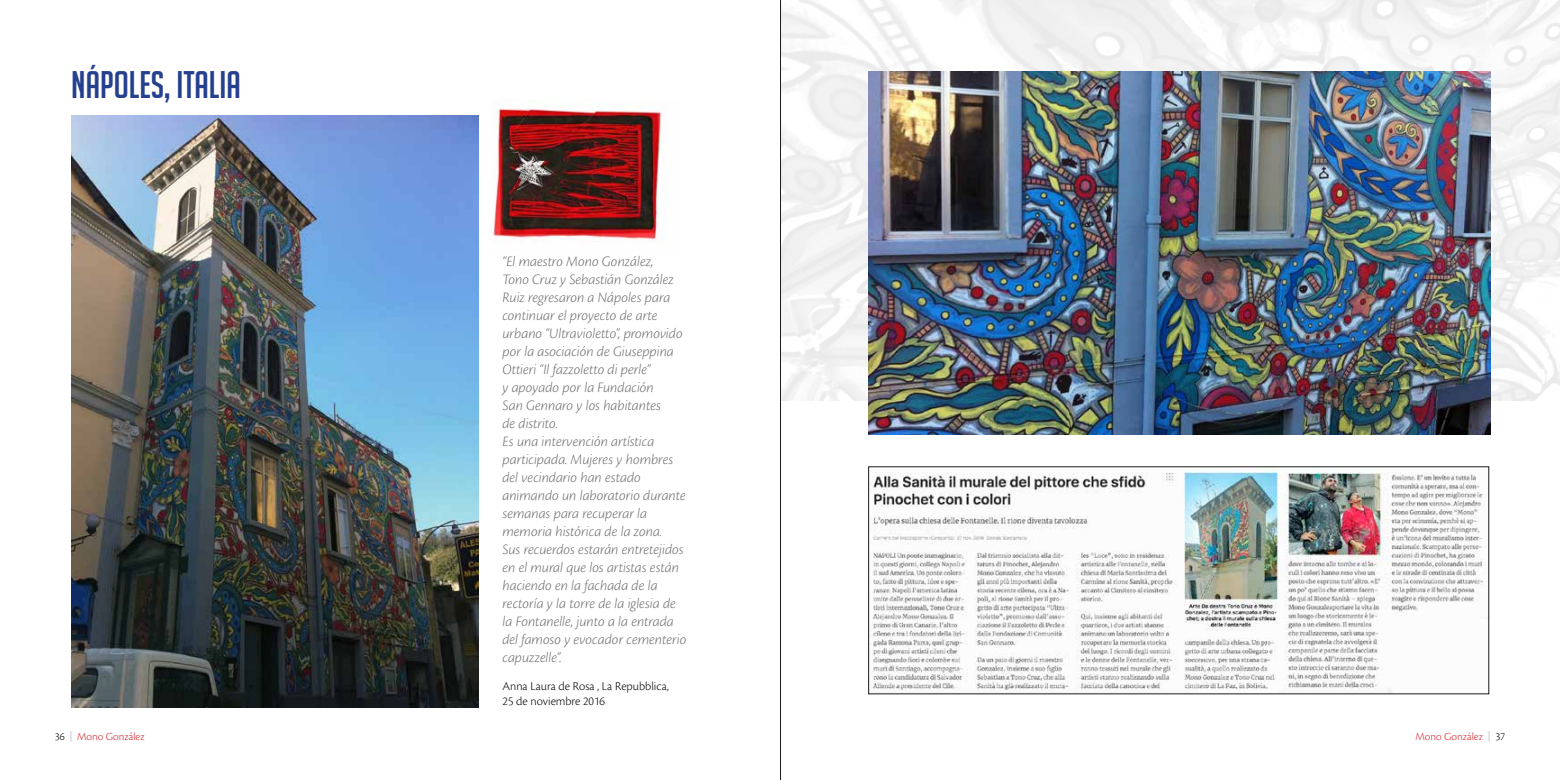
<style>
.page{position:relative;width:1560px;height:780px;background:#fff}
.page>*{position:absolute;margin:0;border:0;box-sizing:border-box;transform-origin:0 0}
.t1{font:37.5px "Big Noodle Titling";color:#25408f}
.t2{font:italic 300 15px/18px "Cronos Pro";letter-spacing:-.005em;color:#6d6e71}
.t3{font:300 12.5px/15px "Cronos Pro";color:#000}
.t4{font:300 11.25px "Cronos Pro";color:#d2232a}
.s1{color:#000}
</style>
<div class="page">
<img style="left:781px;top:0;width:778px;height:400px">
<img style="left:71px;top:116px;width:407px;height:591px">
<img style="left:870px;top:468px;width:616px;height:224px">
<img style="left:868px;top:71px;width:622px;height:364px">
<img style="left:493px;top:99px;width:173px;height:144px">
<hr style="left:780px;top:0;width:1px;height:780px;background:#1c1c1c">
<h1 class="t1" style="left:71px;top:64px;width:171px">NÁPOLES, ITALIA</h1>
<p class="t2" style="left:502px;top:252px;width:185px">“El maestro Mono González,<br>Tono Cruz y Sebastián González<br>Ruiz regresaron a Nápoles para continuar el proyecto de arte urbano “Ultravioletto”, promovido por la asociación de Giuseppina<br>Ottieri “Il fazzoletto di perle”<br>y apoyado por la Fundación<br>San Gennaro y los habitantes<br>de distrito.<br>Es una intervención artística participada. Mujeres y hombres del vecindario han estado animando un laboratorio durante semanas para recuperar la memoria histórica de la zona.<br>Sus recuerdos estarán entretejidos en el mural que los artistas están haciendo en la fachada de la rectoría y la torre de la iglesia de la Fontanelle, junto a la entrada del famoso y evocador cementerio capuzzelle”.</p>
<p class="t3" style="left:502px;top:678px;width:168px">Anna Laura de Rosa , La Repubblica,<br>25 de noviembre 2016</p>
<p class="t4" style="left:55px;top:729px;width:91px"><span class="s1">36</span> Mono González</p>
<p class="t4" style="left:1415px;top:729px;width:91px">Mono González <span class="s1">37</span></p>
</div>
